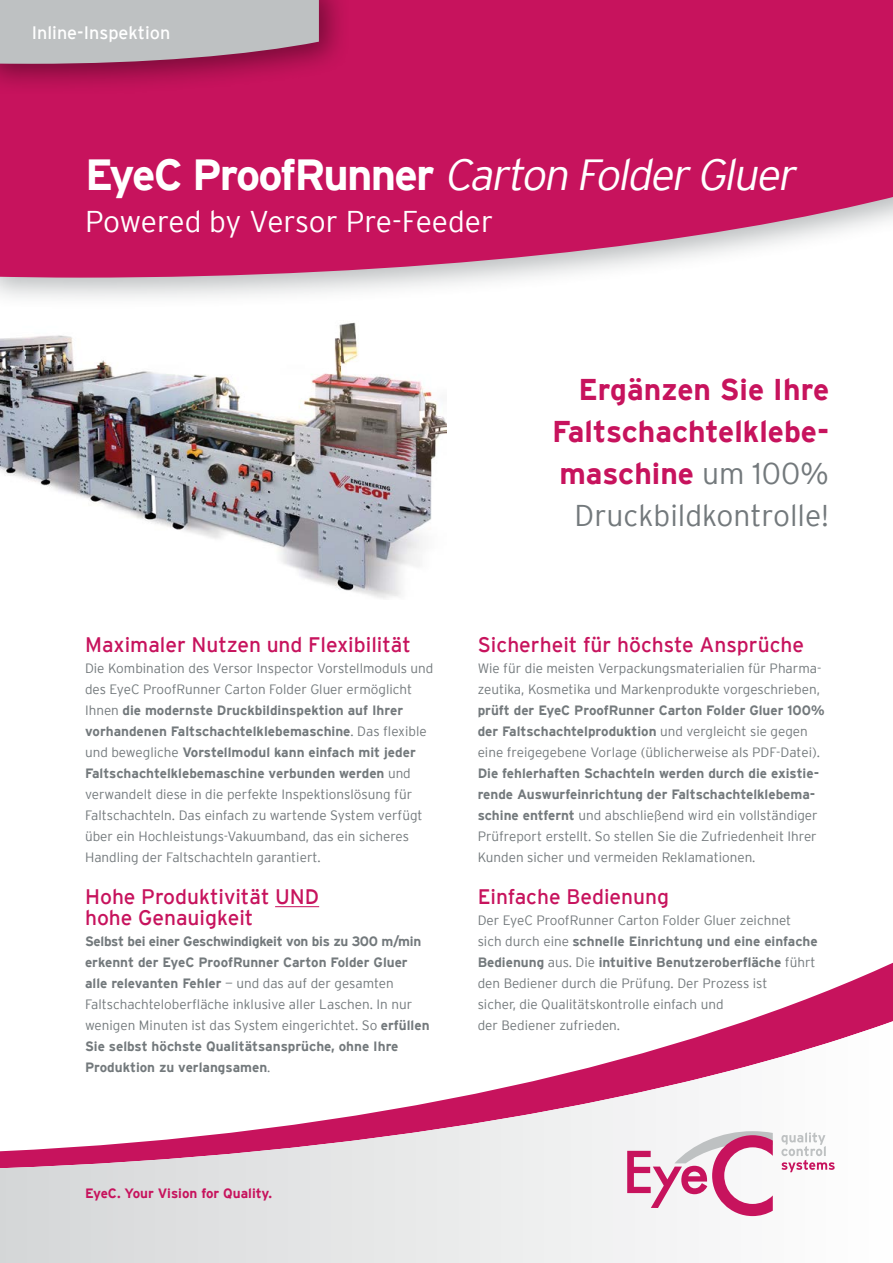
<style>
.page{position:relative;width:893px;height:1263px;background:#fff}
.page>*{position:absolute;margin:0;border:0;box-sizing:border-box;transform-origin:0 0}
.t1{font:italic 300 43.5px "Interstate";color:#fff}
.t2{font:700 30px/42px "Interstate";color:#c7135d;text-align:right}
.t3{font:300 30px "Interstate";letter-spacing:-.01em;color:#fff}
.t4{font:21px/21px "Interstate";color:#c7135d}
.t5{font:18px "Interstate";color:#fff}
.t6{font:300 13.5px/21px "Interstate";color:#73797c}
.t7{font:700 13.5px/21px "Interstate";color:#73797c}
.t8{font:700 13.5px "Interstate";color:#c7135d}
.s1{font-weight:700;font-style:normal}
.s2{font-weight:700}
.s3{font-weight:300}
.s4{font-weight:300;color:#73797c}
</style>
<div class="page">
<hr style="left:275px;top:906px;width:44px;height:1px;background:#c7135d">
<div style="left:0;top:0;width:893px;height:310px;background:#73797c;opacity:.5"></div>
<svg style="left:0;top:0;width:893px;height:278px;background:#ca276a"></svg>
<svg style="left:746px;top:962px;width:147px;height:59px"></svg>
<svg style="left:0;top:1021px;width:893px;height:242px"></svg>
<div style="left:0;top:0;width:351px;height:96px;background:#000;opacity:.4"></div>
<svg style="left:0;top:0;width:319px;height:64px;background:#baafb5"></svg>
<svg style="left:627px;top:1131px;width:208px;height:85px"></svg>
<img style="left:0;top:322px;width:446px;height:277px">
<h3 class="t5" style="left:32px;top:23px;width:140px">Inline-Inspektion</h3>
<h1 class="t1" style="left:85px;top:150px;width:720px"><span class="s1">Eye C P ro of R u n n e r</span> Carton FolderGluer</h1>
<h2 class="t3" style="left:85px;top:204px;width:410px">Powered by Versor Pre-Feeder</h2>
<h3 class="t4" style="left:85px;top:634px;width:327px">Maximaler Nutzen und Flexibilität</h3>
<p class="t6" style="left:85px;top:657px;width:350px">Die Kombination des Versor Inspector Vorstellmoduls und des EyeC ProofRunner Carton Folder Gluer ermöglicht Ihnen <span class="s2">die modernste Druckbildinspektion auf Ihrer vorhandenen Faltschachtelklebemaschine</span>. Das flexible und bewegliche <span class="s2">Vorstellmodul kann einfach mit jeder Faltschachtelklebemaschine verbunden werden</span> und verwandelt diese in die perfekte Inspektionslösung für Faltschachteln. Das einfach zu wartende System verfügt über ein Hochleistungs-Vakuumband, das ein sicheres Handling der Faltschachteln garantiert.</p>
<h3 class="t4" style="left:85px;top:886px;width:236px">Hohe Produktivität UND hohe Genauigkeit</h3>
<p class="t7" style="left:85px;top:930px;width:346px">Selbst bei einer Geschwindigkeit von bis zu 300 m/min erkennt der EyeC ProofRunner Carton Folder Gluer alle relevanten Fehler <span class="s3">— und das auf der gesamten Faltschachteloberfläche inklusive aller Laschen. In nur wenigen Minuten ist das System eingerichtet. So</span> erfüllen Sie selbst höchste Qualitätsansprüche, ohne Ihre Produktion zu verlangsamen<span class="s3">.</span></p>
<p class="t8" style="left:85px;top:1185px;width:188px">EyeC. Your Vision for Quality.</p>
<h2 class="t2" style="left:552px;top:368px;width:278px">Ergänzen Sie Ihre<br>Faltschachtelklebe&shy;maschine <span class="s4">um 100%<br>Druckbildkontrolle!</span></h2>
<h3 class="t4" style="left:478px;top:634px;width:328px">Sicherheit für höchste Ansprüche</h3>
<p class="t6" style="left:478px;top:657px;width:345px">Wie für die meisten Verpackungsmaterialien für Pharma&shy;zeutika, Kosmetika und Markenprodukte vorgeschrieben,</p>
<p class="t6" style="left:478px;top:699px;width:348px"><span class="s2">prüft der EyeC ProofRunner Carton Folder Gluer 100% der Faltschachtelproduktion</span> und vergleicht sie gegen eine freigegebene Vorlage (üblicherweise als PDF-Datei).</p>
<p class="t6" style="left:478px;top:762px;width:343px"><span class="s2">Die fehlerhaften Schachteln werden durch die existie&shy;rende Auswurfeinrichtung der Faltschachtelklebema&shy;schine entfernt</span> und abschließend wird ein vollständiger Prüfreport erstellt. So stellen Sie die Zufriedenheit Ihrer Kunden sicher und vermeiden Reklamationen.</p>
<h3 class="t4" style="left:478px;top:886px;width:193px">Einfache Bedienung</h3>
<p class="t6" style="left:478px;top:909px;width:342px">Der EyeC ProofRunner Carton Folder Gluer zeichnet sich durch eine <span class="s2">schnelle Einrichtung und eine einfache Bedienung</span> aus. Die <span class="s2">intuitive Benutzeroberfläche</span> führt den Bediener durch die Prüfung. Der Prozess ist<br>sicher, die Qualitätskontrolle einfach und<br>der Bediener zufrieden.</p>
</div>
